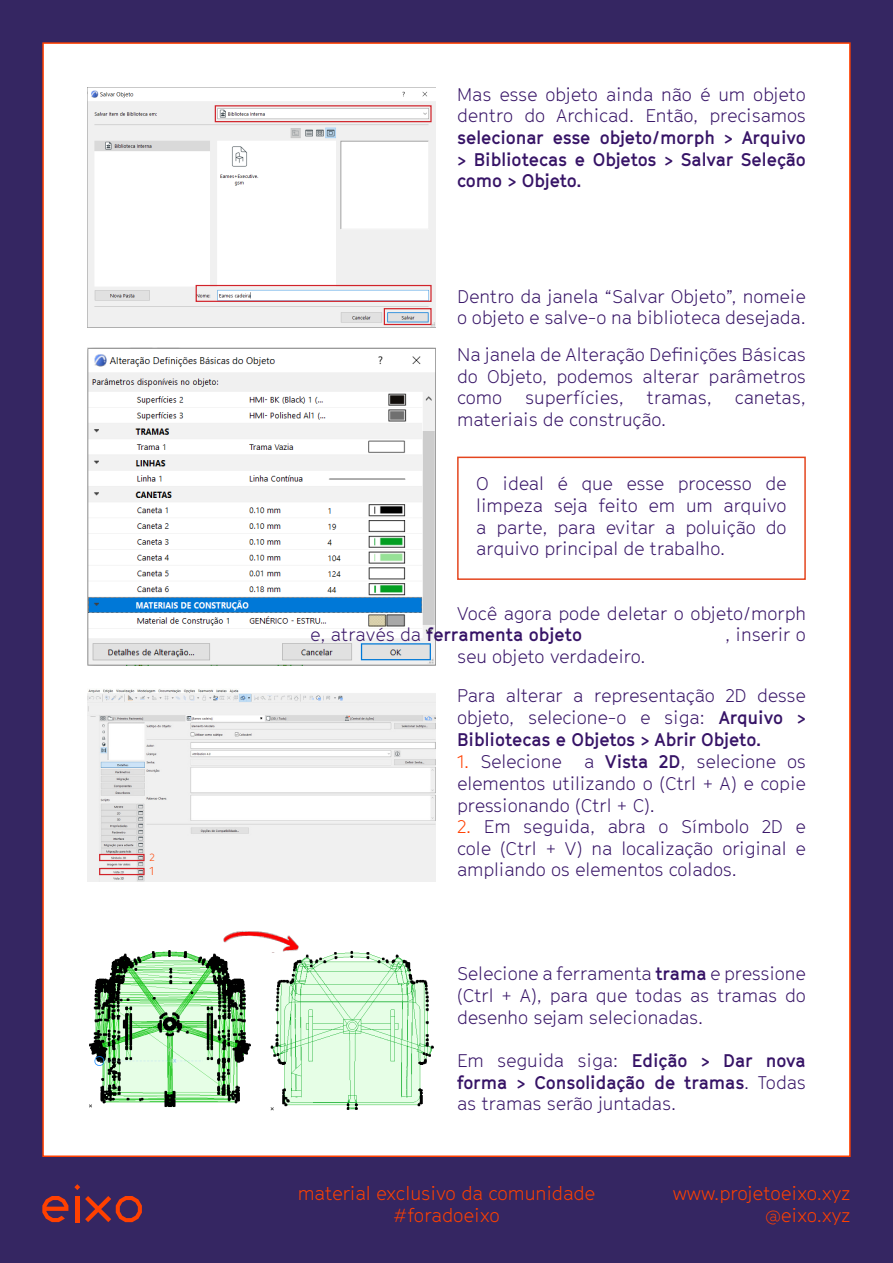
<style>
.page{position:relative;width:893px;height:1263px;background:#fff}
.page>*{position:absolute;margin:0;border:0;box-sizing:border-box;transform-origin:0 0}
.t1{font:300 18.6px/22.4px "GT Cinetype";color:#ff4000;text-align:right}
.t2{font:300 18px/21.6px "GT Cinetype";color:#361366;text-align:justify}
.t3{font:700 18px/21.6px "GT Cinetype";color:#361366;text-align:justify}
.t4{font:300 11.4px "GT Cinetype";color:#ff4000}
.t5{font:300 10.2px "GT Cinetype";color:#ff4000}
.s1{font-weight:300}
.s2{font-weight:700}
.s3{color:#ff4000}
</style>
<div class="page">
<div style="left:0;top:0;width:42px;height:1263px;background:#352662"></div>
<div style="left:851px;top:0;width:42px;height:1263px;background:#352662"></div>
<div style="left:31px;top:0;width:862px;height:42px;background:#352662"></div>
<div style="left:31px;top:1157px;width:862px;height:106px;background:#352662"></div>
<div style="left:457px;top:457px;width:349px;height:123px;border:2px solid #e4451e"></div>
<img style="left:87px;top:87px;width:349px;height:240px">
<img style="left:87px;top:689px;width:349px;height:193px">
<img style="left:87px;top:347px;width:349px;height:319px">
<img style="left:89px;top:950px;width:162px;height:158px">
<img style="left:270px;top:950px;width:164px;height:161px">
<div style="left:215px;top:105px;width:217px;height:17px;border:1px solid #d1232a"></div>
<div style="left:196px;top:285px;width:236px;height:17px;border:1px solid #d1232a"></div>
<div style="left:99px;top:868px;width:46px;height:7px;border:1px solid #d1232a"></div>
<div style="left:99px;top:854px;width:46px;height:7px;border:1px solid #d1232a"></div>
<div style="left:384px;top:308px;width:48px;height:17px;border:1px solid #d1232a"></div>
<img style="left:223px;top:931px;width:77px;height:23px">
<svg style="left:42px;top:1196px;width:26px;height:26px"></svg>
<svg style="left:74px;top:1184px;width:6px;height:6px"></svg>
<hr style="left:75px;top:1196px;width:4px;height:26px;background:#ff4000">
<svg style="left:85px;top:1196px;width:57px;height:26px"></svg>
<p class="t3" style="left:457px;top:83px;width:350px"><span class="s1">Mas esse objeto ainda não é um objeto dentro do Archicad. Então, precisamos </span>selecionar esse objeto/morph &gt; Arquivo &gt; Bibliotecas e Objetos &gt; Salvar Seleção como &gt; Objeto.</p>
<p class="t2" style="left:457px;top:285px;width:350px">Dentro da janela “Salvar Objeto”, nomeie o objeto e salve-o na biblioteca desejada.</p>
<p class="t2" style="left:457px;top:344px;width:350px">Na janela de Alteração Defnições Básicas do Objeto, podemos alterar parâmetros como</p>
<p class="t2" style="left:525px;top:387px;width:100px">superfícies,</p>
<p class="t2" style="left:647px;top:387px;width:67px">tramas,</p>
<p class="t2" style="left:735px;top:387px;width:73px">canetas,</p>
<p class="t2" style="left:457px;top:408px;width:210px">materiais de construção.</p>
<p class="t2" style="left:476px;top:473px;width:312px">O ideal é que esse processo de limpeza seja feito em um arquivo a parte, para evitar a poluição do arquivo principal de trabalho.</p>
<p class="t2" style="left:310px;top:602px;width:497px;text-indent:147px">Você agora pode deletar o objeto/morph e, através da <span class="s2">ferramenta objeto</span></p>
<p class="t2" style="left:725px;top:624px;width:82px">, inserir o</p>
<p class="t5" style="left:149px;top:851px;width:7px">2</p>
<p class="t2" style="left:457px;top:645px;width:190px">seu objeto verdadeiro.</p>
<p class="t2" style="left:457px;top:685px;width:350px">Para alterar a representação 2D desse objeto, selecione-o e siga: <span class="s2">Arquivo &gt; Bibliotecas e Objetos &gt; Abrir Objeto.</span></p>
<p class="t2" style="left:457px;top:751px;width:350px"><span class="s3">1.</span> Selecione a <span class="s2">Vista 2D</span>, selecione os elementos utilizando o (Ctrl + A) e copie pressionando (Ctrl + C).</p>
<p class="t2" style="left:457px;top:816px;width:350px"><span class="s3">2.</span> Em seguida, abra o Símbolo 2D e cole (Ctrl + V) na localização original e</p>
<p class="t4" style="left:149px;top:865px;width:6px">1</p>
<p class="t2" style="left:457px;top:859px;width:281px">ampliando os elementos colados.</p>
<p class="t2" style="left:457px;top:963px;width:350px">Selecione a ferramenta <span class="s2">trama</span> e pressione (Ctrl + A), para que todas as tramas do desenho sejam selecionadas.</p>
<p class="t2" style="left:457px;top:1049px;width:350px">Em seguida siga: <span class="s2">Edição &gt; Dar nova forma &gt; Consolidação de tramas</span>. Todas as tramas serão juntadas.</p>
<p class="t1" style="left:298px;top:1182px;width:299px;text-align:center">material exclusivo da comunidade #foradoeixo</p>
<p class="t1" style="left:673px;top:1182px;width:179px">www.projetoeixo.xyz @eixo.xyz</p>
</div>
